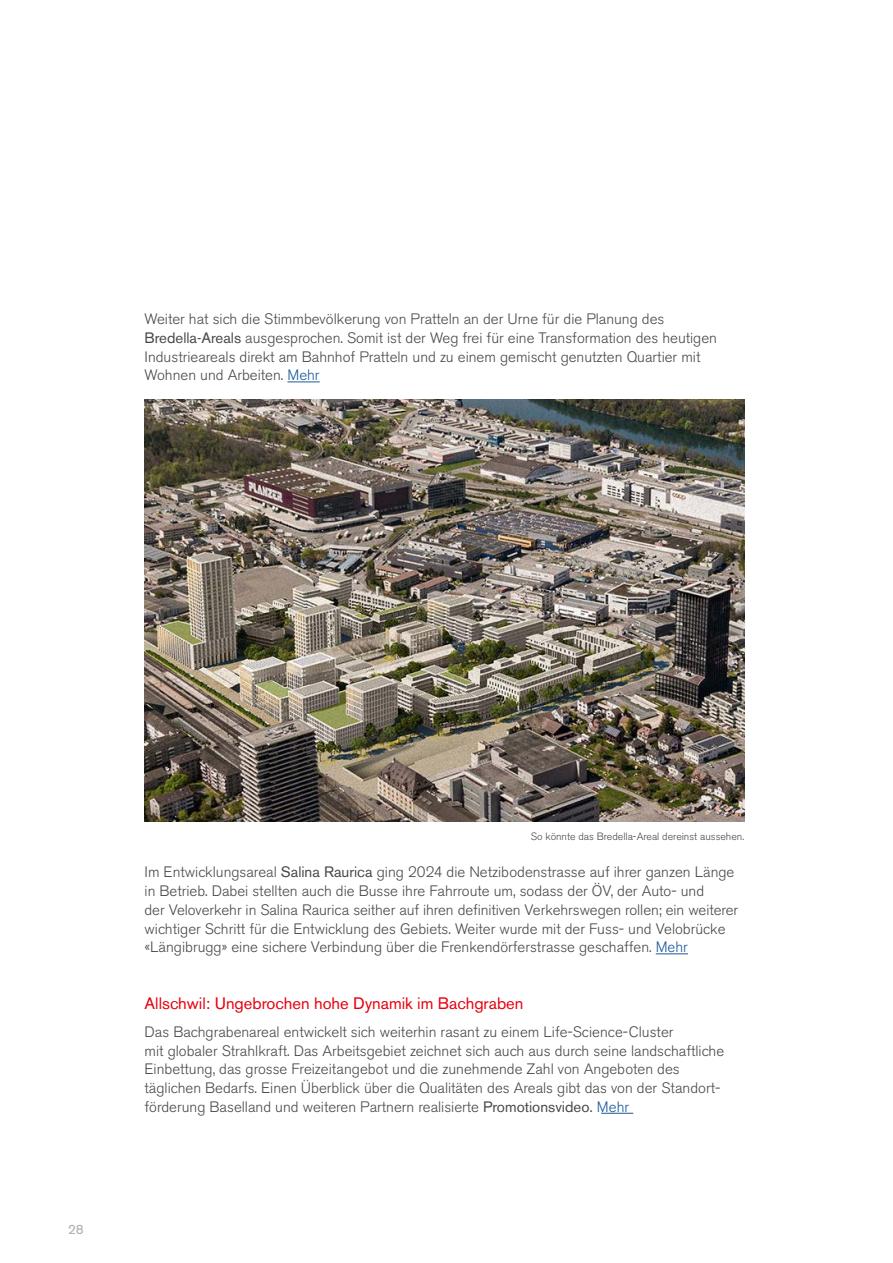
<style>
.page{position:relative;width:893px;height:1263px;background:#fff}
.page>*{position:absolute;margin:0;border:0;box-sizing:border-box;transform-origin:0 0}
.t1{font:16.5px "Akzidenz Grotesk BE";color:#e7000e}
.t2{font:300 15px/18.8px "Akzidenz Grotesk BE";color:#474847}
.t3{font:13.5px "Akzidenz Grotesk BE";color:#adafaf}
.t4{font:300 10.5px "Akzidenz Grotesk BE";color:#474847}
.s1{font-weight:400}
.s2{color:#1b5899}
</style>
<div class="page">
<hr style="left:287px;top:381px;width:33px;height:1px;background:#1b5899">
<hr style="left:656px;top:953px;width:32px;height:1px;background:#1b5899">
<hr style="left:601px;top:1113px;width:32px;height:1px;background:#1b5899">
<img style="left:145px;top:399px;width:599px;height:422px">
<p class="t2" style="left:145px;top:310px;width:574px">Weiter hat sich die Stimmbevölkerung von Pratteln an der Urne für die Planung des <span class="s1">Bredella-Areals</span> ausgesprochen. Somit ist der Weg frei für eine Transformation des heutigen Industrieareals direkt am Bahnhof Pratteln und zu einem gemischt genutzten Quartier mit Wohnen und Arbeiten. <span class="s2">Mehr</span></p>
<p class="t3" style="left:68px;top:1221px;width:17px">28</p>
<p class="t4" style="left:531px;top:830px;width:215px">So könnte das Bredella-Areal dereinst aussehen.</p>
<p class="t2" style="left:145px;top:863px;width:595px">Im Entwicklungsareal <span class="s1">Salina Raurica</span> ging 2024 die Netzibodenstrasse auf ihrer ganzen Länge in Betrieb. Dabei stellten auch die Busse ihre Fahrroute um, sodass der ÖV, der Auto- und<br>der Veloverkehr in Salina Raurica seither auf ihren definitiven Verkehrswegen rollen; ein weiterer wichtiger Schritt für die Entwicklung des Gebiets. Weiter wurde mit der Fuss- und Velobrücke «Längibrugg» eine sichere Verbindung über die Frenkendörferstrasse geschaffen. <span class="s2">Mehr</span></p>
<p class="t1" style="left:145px;top:993px;width:380px">Allschwil: Ungebrochen hohe Dynamik im Bachgraben</p>
<p class="t2" style="left:145px;top:1022px;width:581px">Das Bachgrabenareal entwickelt sich weiterhin rasant zu einem Life-Science-Cluster<br>mit globaler Strahlkraft. Das Arbeitsgebiet zeichnet sich auch aus durch seine landschaftliche Einbettung, das grosse Freizeitangebot und die zunehmende Zahl von Angeboten des täglichen Bedarfs. Einen Überblick über die Qualitäten des Areals gibt das von der Standort&shy;förderung Baselland und weiteren Partnern realisierte <span class="s1">Promotionsvideo.</span> <span class="s2">Mehr</span></p>
</div>
